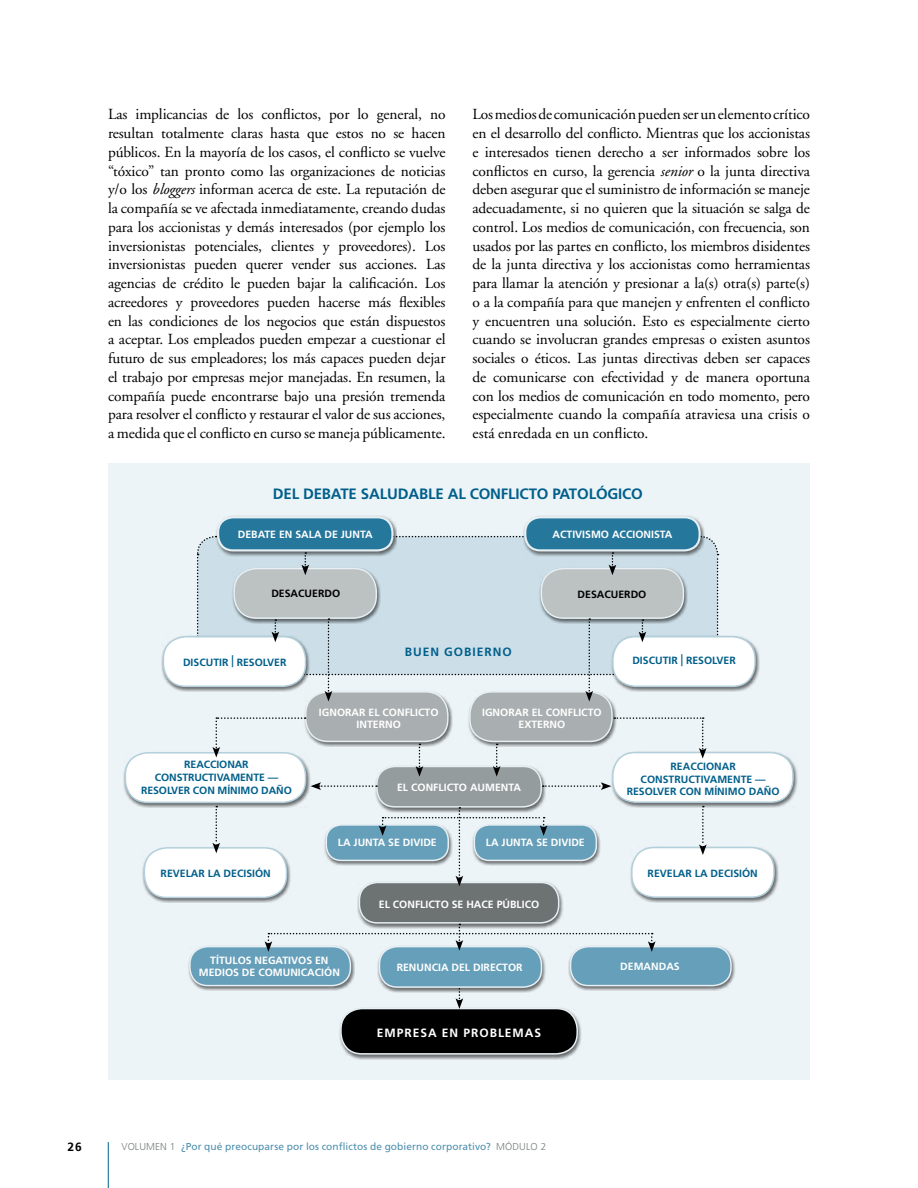
<style>
.page{position:relative;width:918px;height:1188px;background:#fff}
.page>*{position:absolute;margin:0;border:0;box-sizing:border-box;transform-origin:0 0}
.t1{font:15.3px/18.8px "Adobe Garamond";letter-spacing:-.01em;color:#000;text-align:justify}
.t2{font:700 15px "Frutiger";letter-spacing:-.01em;color:#005f8b}
.t3{font:700 12px "Frutiger";letter-spacing:.08em;color:#fff}
.t4{font:700 12px "Frutiger";letter-spacing:.08em;color:#005f8b}
.t5{font:700 12px "Frutiger";color:#000}
.t6{font:700 10.5px/12.6px "Frutiger";color:#fff;text-align:center}
.t7{font:700 10.5px/12.6px "Frutiger";color:#005f8b;text-align:center}
.t8{font:700 10.5px "Frutiger";color:#000}
.t9{font:10.2px "Frutiger";letter-spacing:.01em;color:#4d8fae}
.s1{font-style:italic}
.s2{font-size:15.75px}
.s3{font-weight:300;font-size:10.05px;color:#777e7e}
.s4{font-weight:300;font-size:9.9px;color:#777e7e}
</style>
<div class="page">
<hr style="left:108px;top:1142px;width:1px;height:46px;background:#005f8b">
<div style="left:108px;top:464px;width:702px;height:616px;background:#edf4f7"></div>
<div style="left:303px;top:690px;width:149px;height:57px;background:#000;opacity:.55"></div>
<div style="left:306px;top:692px;width:142px;height:49px;background:#a9afb0;border-radius:23px"></div>
<div style="left:305px;top:691px;width:144px;height:51px;border:2px solid #e6eff3;border-radius:23px"></div>
<div style="left:215px;top:515px;width:182px;height:41px;background:#000;opacity:.55"></div>
<div style="left:218px;top:517px;width:174px;height:33px;background:#26779c;border-radius:15px"></div>
<div style="left:217px;top:516px;width:177px;height:35px;border:2px solid #e6eff3;border-radius:15px"></div>
<div style="left:523px;top:515px;width:182px;height:41px;background:#000;opacity:.55"></div>
<div style="left:525px;top:517px;width:175px;height:33px;background:#26779c;border-radius:15px"></div>
<div style="left:524px;top:516px;width:177px;height:35px;border:2px solid #e6eff3;border-radius:15px"></div>
<div style="left:467px;top:690px;width:150px;height:57px;background:#000;opacity:.55"></div>
<div style="left:470px;top:692px;width:142px;height:49px;background:#a9afb0;border-radius:23px"></div>
<div style="left:469px;top:691px;width:144px;height:51px;border:2px solid #e6eff3;border-radius:23px"></div>
<div style="left:161px;top:635px;width:149px;height:57px;background:#000;opacity:.55"></div>
<div style="left:163px;top:637px;width:143px;height:49px;background:#fff;border-radius:23px"></div>
<div style="left:163px;top:636px;width:143px;height:51px;border:2px solid #b3cfdc;border-radius:23px"></div>
<div style="left:142px;top:846px;width:149px;height:57px;background:#000;opacity:.55"></div>
<div style="left:144px;top:848px;width:143px;height:49px;background:#fff;border-radius:23px"></div>
<div style="left:144px;top:847px;width:143px;height:51px;border:2px solid #b3cfdc;border-radius:23px"></div>
<div style="left:123px;top:751px;width:187px;height:57px;background:#000;opacity:.55"></div>
<div style="left:125px;top:753px;width:181px;height:49px;background:#fff;border-radius:23px"></div>
<div style="left:125px;top:752px;width:181px;height:51px;border:2px solid #b3cfdc;border-radius:23px"></div>
<div style="left:610px;top:751px;width:188px;height:57px;background:#000;opacity:.55"></div>
<div style="left:613px;top:753px;width:180px;height:49px;background:#fff;border-radius:23px"></div>
<div style="left:612px;top:752px;width:182px;height:51px;border:2px solid #b3cfdc;border-radius:23px"></div>
<div style="left:375px;top:765px;width:171px;height:47px;background:#000;opacity:.55"></div>
<div style="left:377px;top:766px;width:164px;height:41px;background:#959c9d;border-radius:18px"></div>
<div style="left:376px;top:766px;width:166px;height:42px;border:2px solid #e6eff3;border-radius:18px"></div>
<div style="left:610px;top:635px;width:150px;height:57px;background:#000;opacity:.55"></div>
<div style="left:613px;top:637px;width:142px;height:49px;background:#fff;border-radius:23px"></div>
<div style="left:612px;top:636px;width:144px;height:51px;border:2px solid #b3cfdc;border-radius:23px"></div>
<div style="left:339px;top:1007px;width:243px;height:52px;background:#000;opacity:.55"></div>
<div style="left:341px;top:1009px;width:236px;height:45px;background:#000;border-radius:21px"></div>
<div style="left:340px;top:1008px;width:238px;height:47px;border:2px solid #e6eff3;border-radius:21px"></div>
<div style="left:357px;top:881px;width:206px;height:47px;background:#000;opacity:.55"></div>
<div style="left:359px;top:882px;width:200px;height:41px;background:#6d7373;border-radius:18px"></div>
<div style="left:359px;top:882px;width:200px;height:42px;border:2px solid #e6eff3;border-radius:18px"></div>
<div style="left:324px;top:823px;width:129px;height:43px;background:#000;opacity:.55"></div>
<div style="left:326px;top:825px;width:122px;height:35px;background:#669fb9;border-radius:15px"></div>
<div style="left:326px;top:824px;width:123px;height:37px;border:2px solid #e6eff3;border-radius:15px"></div>
<div style="left:472px;top:823px;width:129px;height:43px;background:#000;opacity:.55"></div>
<div style="left:474px;top:825px;width:122px;height:35px;background:#669fb9;border-radius:15px"></div>
<div style="left:474px;top:824px;width:123px;height:37px;border:2px solid #e6eff3;border-radius:15px"></div>
<svg style="left:416px;top:744px;width:7px;height:33px"></svg>
<svg style="left:493px;top:744px;width:8px;height:33px"></svg>
<svg style="left:212px;top:806px;width:8px;height:47px"></svg>
<svg style="left:212px;top:717px;width:94px;height:41px"></svg>
<svg style="left:614px;top:717px;width:93px;height:42px"></svg>
<div style="left:629px;top:846px;width:149px;height:57px;background:#000;opacity:.55"></div>
<div style="left:632px;top:848px;width:142px;height:49px;background:#fff;border-radius:23px"></div>
<div style="left:631px;top:847px;width:144px;height:51px;border:2px solid #b3cfdc;border-radius:23px"></div>
<svg style="left:196px;top:535px;width:523px;height:167px"></svg>
<svg style="left:699px;top:806px;width:8px;height:49px"></svg>
<svg style="left:379px;top:807px;width:168px;height:79px"></svg>
<div style="left:187px;top:945px;width:168px;height:46px;background:#000;opacity:.55"></div>
<div style="left:190px;top:947px;width:160px;height:39px;background:#669fb9;border-radius:18px"></div>
<div style="left:189px;top:946px;width:162px;height:40px;border:2px solid #e6eff3;border-radius:18px"></div>
<div style="left:568px;top:945px;width:168px;height:46px;background:#000;opacity:.55"></div>
<div style="left:571px;top:947px;width:160px;height:39px;background:#669fb9;border-radius:18px"></div>
<div style="left:570px;top:946px;width:162px;height:40px;border:2px solid #e6eff3;border-radius:18px"></div>
<svg style="left:456px;top:994px;width:7px;height:15px"></svg>
<div style="left:377px;top:945px;width:169px;height:48px;background:#000;opacity:.55"></div>
<div style="left:379px;top:947px;width:162px;height:40px;background:#669fb9;border-radius:18px"></div>
<div style="left:379px;top:946px;width:163px;height:42px;border:2px solid #e6eff3;border-radius:18px"></div>
<svg style="left:265px;top:924px;width:391px;height:28px"></svg>
<svg style="left:310px;top:782px;width:67px;height:8px"></svg>
<svg style="left:543px;top:782px;width:68px;height:8px"></svg>
<p class="t1" style="left:108px;top:105px;width:339px">Las implicancias de los conflictos, por lo general, no resultan totalmente claras hasta que estos no se hacen públicos. En la mayoría de los casos, el conflicto se vuelve “tóxico” tan pronto como las organizaciones de noticias y/o los <span class="s1">bloggers</span> informan acerca de este. La reputación de la compañía se ve afectada inmediatamente, creando dudas para los accionistas y demás interesados (por ejemplo los inversionistas potenciales, clientes y proveedores). Los inversionistas pueden querer vender sus acciones. Las agencias de crédito le pueden bajar la calificación. Los acreedores y proveedores pueden hacerse más flexibles en las condiciones de los negocios que están dispuestos a aceptar. Los empleados pueden empezar a cuestionar el futuro de sus empleadores; los más capaces pueden dejar el trabajo por empresas mejor manejadas. En resumen, la compañía puede encontrarse bajo una presión tremenda para resolver el conflicto y restaurar el valor de sus acciones, a medida que el conflicto en curso se maneja públicamente.</p>
<p class="t1" style="left:472px;top:105px;width:339px">Los medios de comunicación pueden ser un elemento crítico en el desarrollo del conflicto. Mientras que los accionistas e interesados tienen derecho a ser informados sobre los conflictos en curso, la gerencia <span class="s1">senior</span> o la junta directiva deben asegurar que el suministro de información se maneje adecuadamente, si no quieren que la situación se salga de control. Los medios de comunicación, con frecuencia, son usados por las partes en conflicto, los miembros disidentes de la junta directiva y los accionistas como herramientas para llamar la atención y presionar a la(s) otra(s) parte(s) o a la compañía para que manejen y enfrenten el conflicto y encuentren una solución. Esto es especialmente cierto cuando se involucran grandes empresas o existen asuntos sociales o éticos. Las juntas directivas deben ser capaces de comunicarse con efectividad y de manera oportuna con los medios de comunicación en todo momento, pero especialmente cuando la compañía atraviesa una crisis o está enredada en un conflicto.</p>
<p class="t2" style="left:273px;top:485px;width:372px">DEL DEBATE SALUDABLE AL CONFLICTO PATOLÓGICO</p>
<p class="t6" style="left:238px;top:528px;width:136px">DEBATE EN SALA DE JUNTA</p>
<p class="t6" style="left:553px;top:528px;width:121px">ACTIVISMO ACCIONISTA</p>
<p class="t8" style="left:271px;top:587px;width:70px">DESACUERDO</p>
<p class="t8" style="left:578px;top:588px;width:70px">DESACUERDO</p>
<p class="t7" style="left:183px;top:656px;width:105px">DISCUTIR <span class="s2">|</span> RESOLVER</p>
<p class="t4" style="left:405px;top:645px;width:108px">BUEN GOBIERNO</p>
<p class="t7" style="left:632px;top:654px;width:105px">DISCUTIR <span class="s2">|</span> RESOLVER</p>
<p class="t6" style="left:319px;top:706px;width:121px">IGNORAR EL CONFLICTO<br>INTERNO</p>
<p class="t6" style="left:482px;top:706px;width:121px">IGNORAR EL CONFLICTO<br>EXTERNO</p>
<p class="t7" style="left:141px;top:758px;width:152px">REACCIONAR<br>CONSTRUCTIVAMENTE —<br>RESOLVER CON MÍNIMO DAÑO</p>
<p class="t7" style="left:627px;top:760px;width:155px">REACCIONAR<br>CONSTRUCTIVAMENTE —<br>RESOLVER CON MÍNIMO DAÑO</p>
<p class="t6" style="left:397px;top:781px;width:126px">EL CONFLICTO AUMENTA</p>
<p class="t7" style="left:161px;top:867px;width:112px">REVELAR LA DECISIÓN</p>
<p class="t6" style="left:338px;top:836px;width:100px">LA JUNTA SE DIVIDE</p>
<p class="t6" style="left:486px;top:836px;width:100px">LA JUNTA SE DIVIDE</p>
<p class="t6" style="left:379px;top:898px;width:162px">EL CONFLICTO SE HACE PÚBLICO</p>
<p class="t7" style="left:648px;top:867px;width:112px">REVELAR LA DECISIÓN</p>
<p class="t6" style="left:199px;top:954px;width:143px">TÍTULOS NEGATIVOS EN<br>MEDIOS DE COMUNICACIÓN</p>
<p class="t6" style="left:397px;top:961px;width:128px">RENUNCIA DEL DIRECTOR</p>
<p class="t6" style="left:620px;top:960px;width:61px">DEMANDAS</p>
<p class="t3" style="left:377px;top:1026px;width:166px">EMPRESA EN PROBLEMAS</p>
<p class="t5" style="left:68px;top:1140px;width:16px">26</p>
<p class="t9" style="left:122px;top:1141px;width:426px"><span class="s3">VOLUMEN 1</span> ¿Por qué preocuparse por los conflictos de gobierno corporativo? <span class="s3">MÓDULO</span> <span class="s4">2</span></p>
</div>
